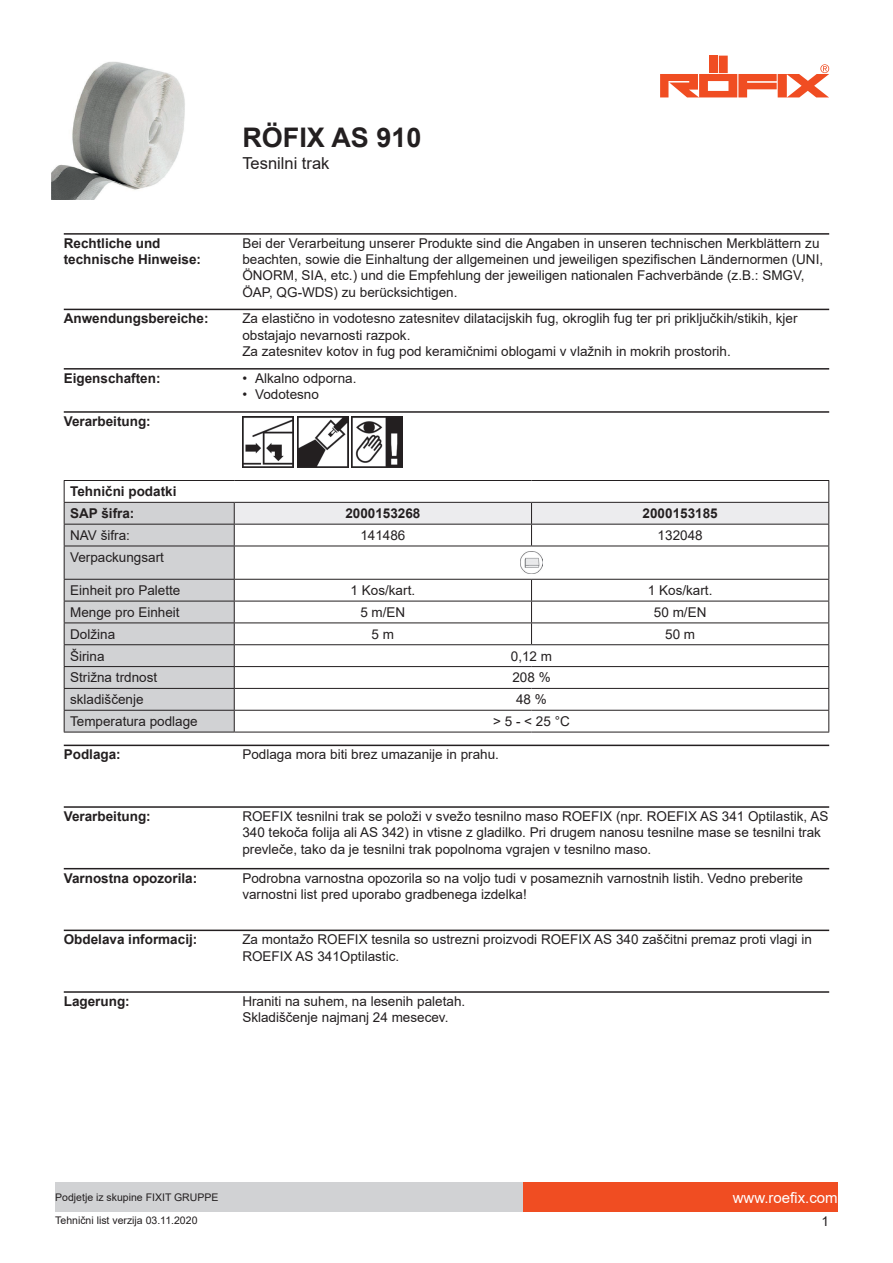
<style>
.page{position:relative;width:893px;height:1263px;background:#fff}
.page>*{position:absolute;margin:0;border:0;box-sizing:border-box;transform-origin:0 0}
.t1{font:700 27px "Arial";color:#231f20}
.t2{font:16.5px "Arial";color:#231f20}
.t3{font:15px "Arial";color:#fff}
.t4{font:13.5px/16.2px "Arial";color:#231f20}
.t5{font:700 13.5px/16.2px "Arial";color:#231f20}
.t6{font:10.5px "Arial";color:#231f20}
</style>
<div class="page">
<img style="left:51px;top:62px;width:134px;height:138px">
<div style="left:719px;top:56px;width:9px;height:17px;background:#f04d22"></div>
<div style="left:709px;top:56px;width:9px;height:17px;background:#f04d22"></div>
<svg style="left:660px;top:64px;width:169px;height:33px"></svg>
<div style="left:523px;top:1182px;width:315px;height:30px;background:#f04d22"></div>
<div style="left:55px;top:1182px;width:468px;height:30px;background:#d1d2d4"></div>
<hr style="left:64px;top:233px;width:765px;height:2px;background:#231f20">
<hr style="left:64px;top:309px;width:765px;height:1px;background:#231f20">
<hr style="left:64px;top:368px;width:765px;height:2px;background:#231f20">
<hr style="left:64px;top:411px;width:765px;height:2px;background:#231f20">
<img style="left:242px;top:416px;width:51px;height:51px">
<img style="left:297px;top:416px;width:51px;height:51px">
<img style="left:352px;top:416px;width:51px;height:51px">
<hr style="left:64px;top:480px;width:170px;height:1px;background:#231f20">
<hr style="left:234px;top:480px;width:297px;height:1px;background:#231f20">
<hr style="left:531px;top:480px;width:298px;height:1px;background:#231f20">
<svg style="left:64px;top:481px;width:765px;height:251px"></svg>
<hr style="left:64px;top:732px;width:170px;height:1px;background:#231f20">
<hr style="left:234px;top:732px;width:297px;height:1px;background:#231f20">
<hr style="left:531px;top:732px;width:298px;height:1px;background:#231f20">
<img style="left:521px;top:552px;width:21px;height:21px">
<hr style="left:64px;top:745px;width:765px;height:1px;background:#231f20">
<hr style="left:64px;top:806px;width:765px;height:2px;background:#231f20">
<hr style="left:64px;top:868px;width:765px;height:1px;background:#231f20">
<hr style="left:64px;top:929px;width:765px;height:2px;background:#231f20">
<hr style="left:64px;top:991px;width:765px;height:2px;background:#231f20">
<h1 class="t1" style="left:242px;top:119px;width:181px">RÖFIX AS 910</h1>
<p class="t2" style="left:242px;top:152px;width:89px">Tesnilni trak</p>
<p class="t5" style="left:64px;top:235px;width:139px">Rechtliche und technische Hinweise:</p>
<p class="t4" style="left:242px;top:235px;width:582px">Bei der Verarbeitung unserer Produkte sind die Angaben in unseren technischen Merkblättern zu beachten, sowie die Einhaltung der allgemeinen und jeweiligen spezifischen Ländernormen (UNI, ÖNORM, SIA, etc.) und die Empfehlung der jeweiligen nationalen Fachverbände (z.B.: SMGV, ÖAP, QG-WDS) zu berücksichtigen.</p>
<p class="t5" style="left:64px;top:311px;width:146px">Anwendungsbereiche:</p>
<p class="t4" style="left:242px;top:311px;width:557px">Za elastično in vodotesno zatesnitev dilatacijskih fug, okroglih fug ter pri priključkih/stikih, kjer obstajajo nevarnosti razpok.<br>Za zatesnitev kotov in fug pod keramičnimi oblogami v vlažnih in mokrih prostorih.</p>
<p class="t5" style="left:64px;top:370px;width:98px">Eigenschaften:</p>
<p class="t4" style="left:242px;top:370px;width:116px">• Alkalno odporna.</p>
<p class="t4" style="left:242px;top:386px;width:78px">• Vodotesno</p>
<p class="t5" style="left:64px;top:413px;width:89px">Verarbeitung:</p>
<p class="t5" style="left:70px;top:481px;width:108px;line-height:21.9px">Tehnični podatki<br>SAP šifra:</p>
<p class="t5" style="left:345px;top:505px;width:77px">2000153268</p>
<p class="t5" style="left:643px;top:505px;width:77px">2000153185</p>
<p class="t4" style="left:70px;top:527px;width:61px">NAV šifra:</p>
<p class="t4" style="left:360px;top:527px;width:47px">141486</p>
<p class="t4" style="left:658px;top:527px;width:47px">132048</p>
<p class="t4" style="left:70px;top:549px;width:95px">Verpackungsart</p>
<p class="t4" style="left:70px;top:582px;width:112px">Einheit pro Palette</p>
<p class="t4" style="left:351px;top:582px;width:66px">1 Kos/kart.</p>
<p class="t4" style="left:648px;top:582px;width:66px">1 Kos/kart.</p>
<p class="t4" style="left:70px;top:604px;width:111px">Menge pro Einheit</p>
<p class="t4" style="left:360px;top:604px;width:47px">5 m/EN</p>
<p class="t4" style="left:654px;top:604px;width:54px">50 m/EN</p>
<p class="t4" style="left:70px;top:626px;width:47px">Dolžina</p>
<p class="t4" style="left:372px;top:626px;width:24px">5 m</p>
<p class="t4" style="left:665px;top:626px;width:32px">50 m</p>
<p class="t4" style="left:70px;top:648px;width:36px">Širina</p>
<p class="t4" style="left:511px;top:648px;width:43px">0,12 m</p>
<p class="t4" style="left:70px;top:669px;width:89px">Strižna trdnost</p>
<p class="t4" style="left:512px;top:669px;width:40px">208 %</p>
<p class="t4" style="left:70px;top:691px;width:75px">skladiščenje</p>
<p class="t4" style="left:516px;top:691px;width:32px">48 %</p>
<p class="t4" style="left:70px;top:713px;width:129px">Temperatura podlage</p>
<p class="t4" style="left:493px;top:713px;width:78px">&gt; 5 - &lt; 25 °C</p>
<p class="t5" style="left:64px;top:747px;width:59px">Podlaga:</p>
<p class="t4" style="left:242px;top:746px;width:258px">Podlaga mora biti brez umazanije in prahu.</p>
<p class="t5" style="left:64px;top:808px;width:89px">Verarbeitung:</p>
<p class="t4" style="left:242px;top:808px;width:587px">ROEFIX tesnilni trak se položi v svežo tesnilno maso ROEFIX (npr. ROEFIX AS 341 Optilastik, AS<br>340 tekoča folija ali AS 342) in vtisne z gladilko. Pri drugem nanosu tesnilne mase se tesnilni trak prevleče, tako da je tesnilni trak popolnoma vgrajen v tesnilno maso.</p>
<p class="t5" style="left:64px;top:870px;width:135px">Varnostna opozorila:</p>
<p class="t4" style="left:242px;top:870px;width:562px">Podrobna varnostna opozorila so na voljo tudi v posameznih varnostnih listih. Vedno preberite varnostni list pred uporabo gradbenega izdelka!</p>
<p class="t5" style="left:64px;top:932px;width:135px">Obdelava informacij:</p>
<p class="t4" style="left:242px;top:931px;width:571px">Za montažo ROEFIX tesnila so ustrezni proizvodi ROEFIX AS 340 zaščitni premaz proti vlagi in<br>ROEFIX AS 341Optilastic.</p>
<p class="t5" style="left:64px;top:993px;width:68px">Lagerung:</p>
<p class="t4" style="left:242px;top:993px;width:224px">Hraniti na suhem, na lesenih paletah.<br>Skladiščenje najmanj 24 mesecev.</p>
<p class="t6" style="left:55px;top:1190px;width:165px">Podjetje iz skupine FIXIT GRUPPE</p>
<p class="t3" style="left:733px;top:1187px;width:107px">www.roefix.com</p>
<p class="t6" style="left:55px;top:1213px;width:144px">Tehnični list verzija 03.11.2020</p>
<p class="t4" style="left:821px;top:1213px;width:9px">1</p>
</div>
